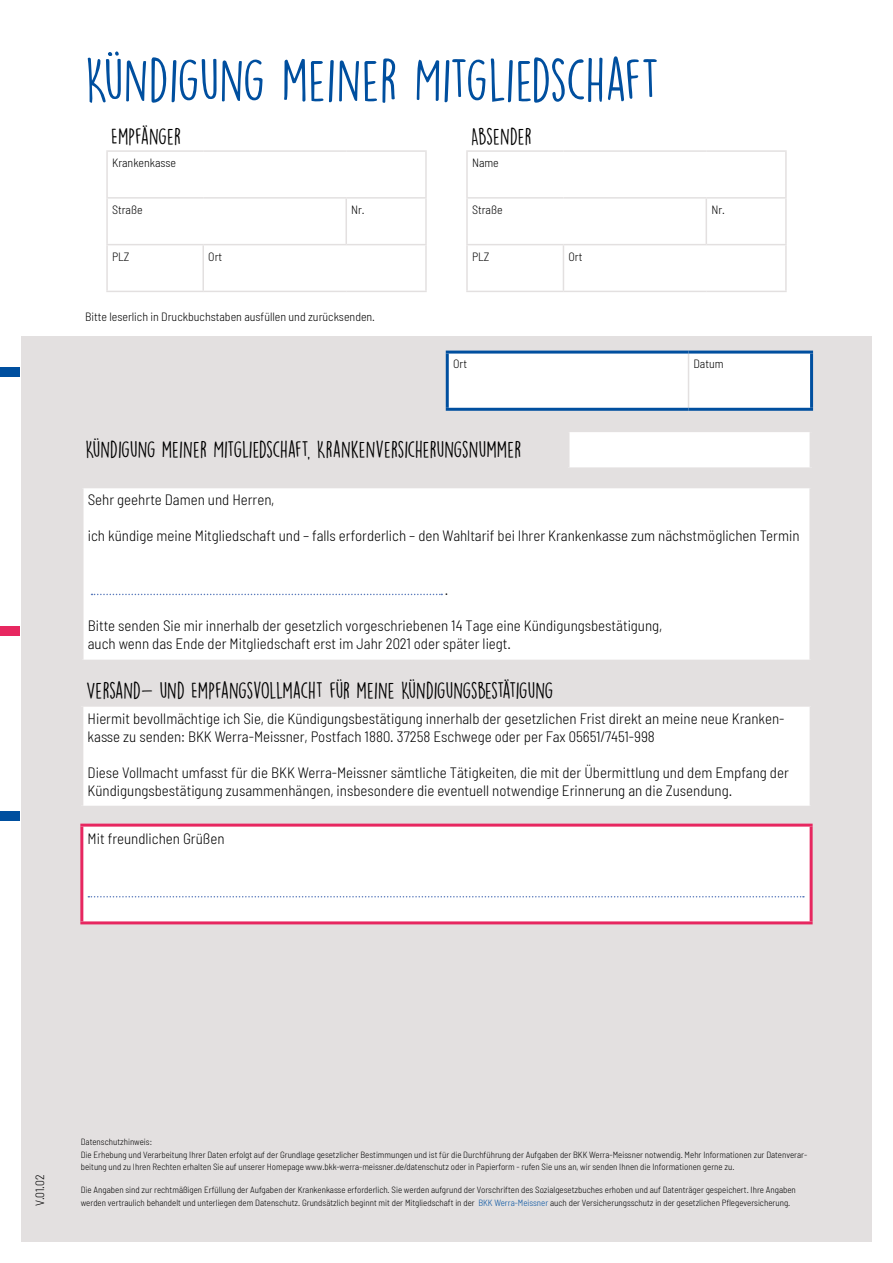
<style>
.page{position:relative;width:893px;height:1263px;background:#fff}
.page>*{position:absolute;margin:0;border:0;box-sizing:border-box;transform-origin:0 0}
.t1{font:54px "DK Lemon Yellow Sun";letter-spacing:-.01em;color:#004f9f}
.t2{font:21px "DK Lemon Yellow Sun";color:#000}
.t3{font:300 semi-condensed 15px/18px "Barlow";color:#000}
.t4{font:300 semi-condensed 12px "Barlow";color:#000}
.t5{font:300 semi-condensed 9px/12.8px "Barlow";color:#000}
.s1{color:#004f9f}
</style>
<div class="page">
<div style="left:21px;top:336px;width:851px;height:905px;background:#e3e0e0"></div>
<div style="left:568px;top:431px;width:243px;height:38px;background:#fff"></div>
<hr style="left:568px;top:429px;width:245px;height:3px;background:#e3e0e0">
<hr style="left:566px;top:432px;width:3px;height:35px;background:#e3e0e0">
<hr style="left:810px;top:432px;width:3px;height:35px;background:#e3e0e0">
<hr style="left:568px;top:467px;width:245px;height:3px;background:#e3e0e0">
<div style="left:82px;top:487px;width:729px;height:174px;background:#fff"></div>
<hr style="left:81px;top:485px;width:731px;height:3px;background:#e3e0e0">
<hr style="left:81px;top:488px;width:3px;height:172px;background:#e3e0e0">
<hr style="left:809px;top:488px;width:3px;height:172px;background:#e3e0e0">
<hr style="left:81px;top:660px;width:731px;height:3px;background:#e3e0e0">
<svg style="left:92px;top:594px;width:350px;height:1px"></svg>
<div style="left:82px;top:705px;width:729px;height:102px;background:#fff"></div>
<hr style="left:80px;top:704px;width:733px;height:3px;background:#e3e0e0">
<hr style="left:80px;top:707px;width:3px;height:99px;background:#e3e0e0">
<hr style="left:810px;top:707px;width:3px;height:99px;background:#e3e0e0">
<hr style="left:80px;top:806px;width:733px;height:3px;background:#e3e0e0">
<div style="left:82px;top:825px;width:729px;height:98px;background:#fff"></div>
<hr style="left:80px;top:824px;width:733px;height:3px;background:#e72760">
<hr style="left:80px;top:827px;width:3px;height:94px;background:#e72760">
<hr style="left:810px;top:827px;width:3px;height:94px;background:#e72760">
<hr style="left:80px;top:921px;width:733px;height:3px;background:#e72760">
<svg style="left:88px;top:896px;width:716px;height:1px"></svg>
<svg style="left:468px;top:199px;width:317px;height:92px"></svg>
<hr style="left:466px;top:150px;width:97px;height:2px;background:#e3e0e0">
<hr style="left:466px;top:152px;width:2px;height:45px;background:#e3e0e0">
<hr style="left:563px;top:150px;width:143px;height:2px;background:#e3e0e0">
<hr style="left:706px;top:150px;width:81px;height:2px;background:#e3e0e0">
<hr style="left:785px;top:152px;width:2px;height:45px;background:#e3e0e0">
<hr style="left:466px;top:197px;width:97px;height:2px;background:#e3e0e0">
<hr style="left:466px;top:199px;width:2px;height:45px;background:#e3e0e0">
<hr style="left:563px;top:197px;width:143px;height:2px;background:#e3e0e0">
<hr style="left:706px;top:197px;width:81px;height:2px;background:#e3e0e0">
<hr style="left:706px;top:199px;width:1px;height:45px;background:#e3e0e0">
<hr style="left:785px;top:199px;width:2px;height:45px;background:#e3e0e0">
<hr style="left:466px;top:244px;width:97px;height:1px;background:#e3e0e0">
<hr style="left:466px;top:245px;width:2px;height:46px;background:#e3e0e0">
<hr style="left:563px;top:244px;width:143px;height:1px;background:#e3e0e0">
<hr style="left:563px;top:245px;width:1px;height:46px;background:#e3e0e0">
<hr style="left:706px;top:244px;width:81px;height:1px;background:#e3e0e0">
<hr style="left:785px;top:245px;width:2px;height:46px;background:#e3e0e0">
<hr style="left:466px;top:291px;width:97px;height:1px;background:#e3e0e0">
<hr style="left:563px;top:291px;width:143px;height:1px;background:#e3e0e0">
<hr style="left:706px;top:291px;width:81px;height:1px;background:#e3e0e0">
<svg style="left:108px;top:245px;width:317px;height:46px"></svg>
<hr style="left:106px;top:150px;width:97px;height:2px;background:#e3e0e0">
<hr style="left:106px;top:152px;width:2px;height:45px;background:#e3e0e0">
<hr style="left:203px;top:150px;width:143px;height:2px;background:#e3e0e0">
<hr style="left:346px;top:150px;width:81px;height:2px;background:#e3e0e0">
<hr style="left:425px;top:152px;width:2px;height:45px;background:#e3e0e0">
<hr style="left:106px;top:197px;width:97px;height:2px;background:#e3e0e0">
<hr style="left:106px;top:199px;width:2px;height:45px;background:#e3e0e0">
<hr style="left:203px;top:197px;width:143px;height:2px;background:#e3e0e0">
<hr style="left:346px;top:197px;width:81px;height:2px;background:#e3e0e0">
<hr style="left:345px;top:199px;width:2px;height:45px;background:#e3e0e0">
<hr style="left:425px;top:199px;width:2px;height:45px;background:#e3e0e0">
<hr style="left:106px;top:244px;width:97px;height:1px;background:#e3e0e0">
<hr style="left:106px;top:245px;width:2px;height:46px;background:#e3e0e0">
<hr style="left:203px;top:244px;width:143px;height:1px;background:#e3e0e0">
<hr style="left:202px;top:245px;width:2px;height:46px;background:#e3e0e0">
<hr style="left:346px;top:244px;width:81px;height:1px;background:#e3e0e0">
<hr style="left:425px;top:245px;width:2px;height:46px;background:#e3e0e0">
<hr style="left:106px;top:291px;width:97px;height:1px;background:#e3e0e0">
<hr style="left:203px;top:291px;width:143px;height:1px;background:#e3e0e0">
<hr style="left:346px;top:291px;width:81px;height:1px;background:#e3e0e0">
<div style="left:449px;top:354px;width:361px;height:54px;background:#fff"></div>
<hr style="left:688px;top:354px;width:1px;height:54px;background:#e3e0e0">
<hr style="left:446px;top:351px;width:242px;height:3px;background:#004f9f">
<hr style="left:446px;top:354px;width:3px;height:54px;background:#004f9f">
<hr style="left:688px;top:351px;width:125px;height:3px;background:#004f9f">
<hr style="left:810px;top:354px;width:3px;height:54px;background:#004f9f">
<hr style="left:446px;top:408px;width:242px;height:3px;background:#004f9f">
<hr style="left:688px;top:408px;width:125px;height:3px;background:#004f9f">
<hr style="left:0;top:367px;width:19px;height:4px;background:#004f9f">
<hr style="left:0;top:372px;width:19px;height:4px;background:#004f9f">
<hr style="left:0;top:812px;width:19px;height:4px;background:#004f9f">
<hr style="left:0;top:817px;width:19px;height:4px;background:#004f9f">
<hr style="left:0;top:627px;width:19px;height:4px;background:#e72760">
<hr style="left:0;top:632px;width:19px;height:4px;background:#e72760">
<h1 class="t1" style="left:85px;top:48px;width:576px">KÜNDIGUNG MEINER MITGLIEDSCHAFT</h1>
<h2 class="t2" style="left:111px;top:123px;width:71px">EMPFÄNGER</h2>
<h3 class="t4" style="left:112px;top:156px;width:65px">Krankenkasse</h3>
<h3 class="t4" style="left:112px;top:202px;width:32px">Straße</h3>
<h3 class="t4" style="left:351px;top:202px;width:15px">Nr.</h3>
<h3 class="t4" style="left:112px;top:249px;width:19px">PLZ</h3>
<h3 class="t4" style="left:208px;top:249px;width:16px">Ort</h3>
<h3 class="t4" style="left:85px;top:310px;width:291px">Bitte leserlich in Druckbuchstaben ausfüllen und zurücksenden.</h3>
<h2 class="t2" style="left:471px;top:123px;width:62px">ABSENDER</h2>
<h3 class="t4" style="left:472px;top:156px;width:28px">Name</h3>
<h3 class="t4" style="left:472px;top:202px;width:32px">Straße</h3>
<h3 class="t4" style="left:711px;top:202px;width:15px">Nr.</h3>
<h3 class="t4" style="left:472px;top:249px;width:19px">PLZ</h3>
<h3 class="t4" style="left:568px;top:249px;width:16px">Ort</h3>
<h3 class="t4" style="left:453px;top:357px;width:16px">Ort</h3>
<h3 class="t4" style="left:693px;top:357px;width:32px">Datum</h3>
<h2 class="t2" style="left:86px;top:437px;width:437px">KÜNDIGUNG MEINER MITGLIEDSCHAFT, KRANKENVERSICHERUNGSNUMMER</h2>
<h3 class="t3" style="left:88px;top:490px;width:188px">Sehr geehrte Damen und Herren,</h3>
<h3 class="t3" style="left:88px;top:526px;width:713px">ich kündige meine Mitgliedschaft und – falls erforderlich – den Wahltarif bei Ihrer Krankenkasse zum nächstmöglichen Termin</h3>
<h3 class="t3" style="left:445px;top:580px;width:5px">.</h3>
<h3 class="t3" style="left:88px;top:616px;width:576px">Bitte senden Sie mir innerhalb der gesetzlich vorgeschriebenen 14 Tage eine Kündigungsbestätigung, auch wenn das Ende der Mitgliedschaft erst im Jahr 2021 oder später liegt.</h3>
<h2 class="t2" style="left:86px;top:677px;width:469px">VERSAND- UND EMPFANGSVOLLMACHT FÜR MEINE KÜNDIGUNGSBESTÄTIGUNG</h2>
<h3 class="t3" style="left:88px;top:709px;width:698px">Hiermit bevollmächtige ich Sie, die Kündigungsbestätigung innerhalb der gesetzlichen Frist direkt an meine neue Kranken&shy;kasse zu senden: BKK Werra-Meissner, Postfach 1880. 37258 Eschwege oder per Fax 05651/7451-998</h3>
<h3 class="t3" style="left:88px;top:763px;width:703px">Diese Vollmacht umfasst für die BKK Werra-Meissner sämtliche Tätigkeiten, die mit der Übermittlung und dem Empfang der<br>Kündigungsbestätigung zusammenhängen, insbesondere die eventuell notwendige Erinnerung an die Zusendung.</h3>
<h3 class="t3" style="left:88px;top:829px;width:138px">Mit freundlichen Grüßen</h3>
<p class="t5" style="left:81px;top:1135px;width:728px">Datenschutzhinweis:<br>Die Erhebung und Verarbeitung Ihrer Daten erfolgt auf der Grundlage gesetzlicher Bestimmungen und ist für die Durchführung der Aufgaben der BKK Werra-Meissner notwendig. Mehr Informationen zur Datenverar&shy;beitung und zu Ihren Rechten erhalten Sie auf unserer Homepage www.bkk-werra-meissner.de/datenschutz oder in Papierform - rufen Sie uns an, wir senden Ihnen die Informationen gerne zu.</p>
<h3 class="t4" style="left:32px;top:1205px;width:32px;rotate:-90deg">V.01.02</h3>
<p class="t5" style="left:81px;top:1183px;width:717px">Die Angaben sind zur rechtmäßigen Erfüllung der Aufgaben der Krankenkasse erforderlich. Sie werden aufgrund der Vorschriften des Sozialgesetzbuches erhoben und auf Datenträger gespeichert. Ihre Angaben werden vertraulich behandelt und unterliegen dem Datenschutz. Grundsätzlich beginnt mit der Mitgliedschaft in der <span class="s1">BKK Werra-Meissner</span> auch der Versicherungsschutz in der gesetzlichen Pflegeversicherung.</p>
</div>
